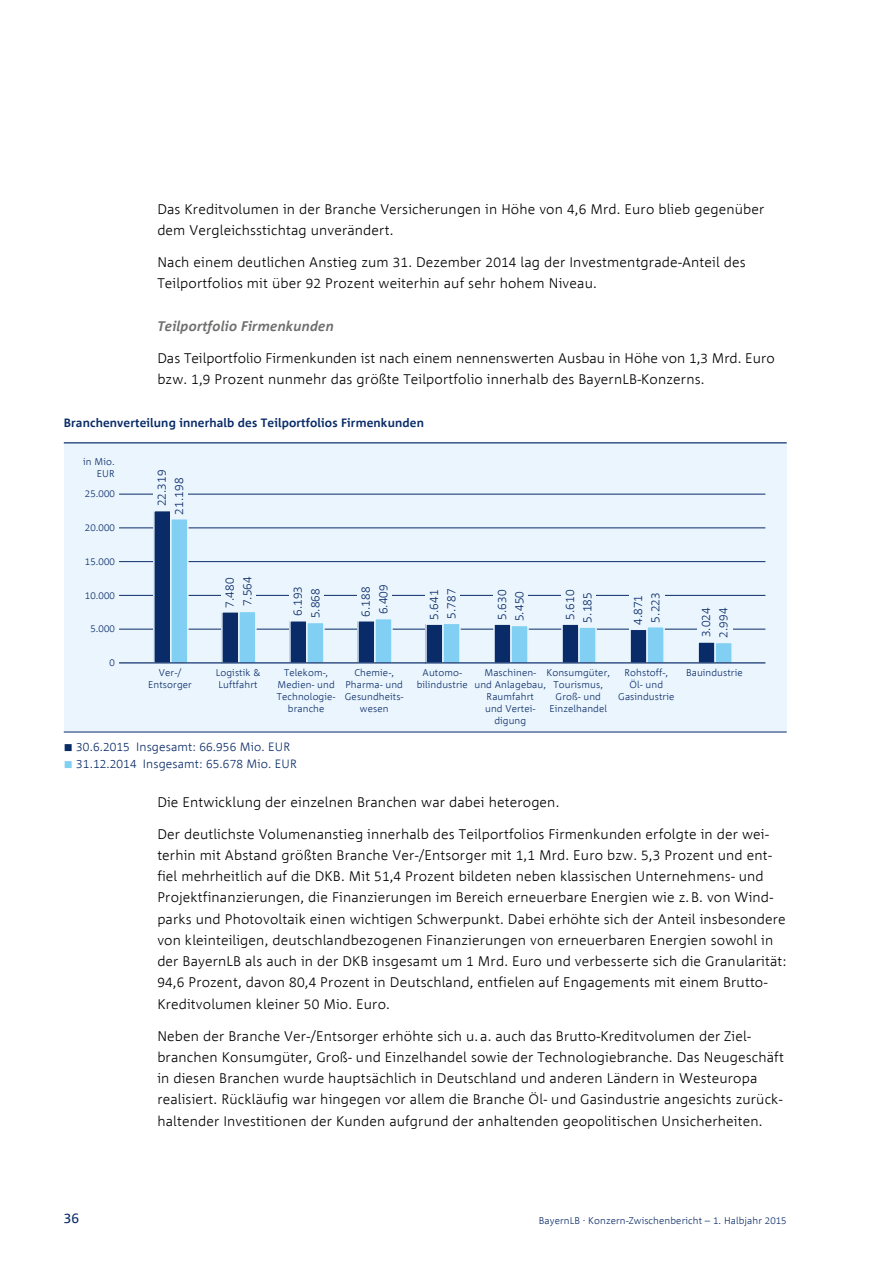
<style>
.page{position:relative;width:893px;height:1263px;background:#fff}
.page>*{position:absolute;margin:0;border:0;box-sizing:border-box;transform-origin:0 0}
.t1{font:300 13.8px/21.3px "Corpid MOD";letter-spacing:.01em;color:#000}
.t2{font:italic 700 13.8px "Corpid MOD";letter-spacing:.01em;color:#6f6f6e}
.t3{font:13.8px "Corpid MOD";color:#092b68}
.t4{font:300 12px "Corpid MOD";letter-spacing:.01em;color:#092b68}
.t5{font:700 12px "Corpid MOD";letter-spacing:.01em;color:#092b68}
.t6{font:300 9.75px/12px "Corpid MOD";letter-spacing:.01em;color:#092b68;text-align:center}
.s1{color:#82cff4}
</style>
<div class="page">
<div style="left:64px;top:443px;width:723px;height:289px;background:#eaf5fd"></div>
<hr style="left:64px;top:442px;width:723px;height:1px;background:#092b68">
<hr style="left:64px;top:732px;width:723px;height:1px;background:#092b68">
<hr style="left:119px;top:629px;width:646px;height:1px;background:#092b68">
<hr style="left:119px;top:595px;width:646px;height:1px;background:#092b68">
<hr style="left:119px;top:561px;width:646px;height:1px;background:#092b68">
<hr style="left:119px;top:528px;width:646px;height:1px;background:#092b68">
<hr style="left:119px;top:494px;width:646px;height:1px;background:#092b68">
<div style="left:154px;top:511px;width:17px;height:152px;background:#092b68"></div>
<div style="left:153px;top:510px;width:19px;height:154px;border:2px solid #eaf5fd"></div>
<div style="left:222px;top:612px;width:17px;height:51px;background:#092b68"></div>
<div style="left:221px;top:611px;width:19px;height:53px;border:2px solid #eaf5fd"></div>
<div style="left:290px;top:621px;width:17px;height:42px;background:#092b68"></div>
<div style="left:289px;top:620px;width:19px;height:44px;border:2px solid #eaf5fd"></div>
<div style="left:358px;top:621px;width:17px;height:42px;background:#092b68"></div>
<div style="left:357px;top:620px;width:19px;height:44px;border:2px solid #eaf5fd"></div>
<div style="left:426px;top:624px;width:17px;height:39px;background:#092b68"></div>
<div style="left:425px;top:623px;width:19px;height:41px;border:2px solid #eaf5fd"></div>
<div style="left:494px;top:624px;width:17px;height:39px;background:#092b68"></div>
<div style="left:493px;top:623px;width:19px;height:41px;border:2px solid #eaf5fd"></div>
<div style="left:562px;top:624px;width:17px;height:39px;background:#092b68"></div>
<div style="left:561px;top:623px;width:19px;height:41px;border:2px solid #eaf5fd"></div>
<div style="left:630px;top:629px;width:17px;height:34px;background:#092b68"></div>
<div style="left:629px;top:628px;width:19px;height:36px;border:2px solid #eaf5fd"></div>
<div style="left:698px;top:642px;width:17px;height:21px;background:#092b68"></div>
<div style="left:697px;top:641px;width:19px;height:23px;border:2px solid #eaf5fd"></div>
<div style="left:170px;top:518px;width:19px;height:146px;background:#82cff4;border:2px solid #eaf5fd"></div>
<div style="left:238px;top:611px;width:19px;height:53px;background:#82cff4;border:2px solid #eaf5fd"></div>
<div style="left:306px;top:622px;width:19px;height:42px;background:#82cff4;border:2px solid #eaf5fd"></div>
<div style="left:374px;top:618px;width:19px;height:46px;background:#82cff4;border:2px solid #eaf5fd"></div>
<div style="left:442px;top:622px;width:19px;height:42px;background:#82cff4;border:2px solid #eaf5fd"></div>
<div style="left:510px;top:625px;width:19px;height:39px;background:#82cff4;border:2px solid #eaf5fd"></div>
<div style="left:578px;top:626px;width:19px;height:38px;background:#82cff4;border:2px solid #eaf5fd"></div>
<div style="left:646px;top:626px;width:19px;height:38px;background:#82cff4;border:2px solid #eaf5fd"></div>
<div style="left:714px;top:642px;width:19px;height:22px;background:#82cff4;border:2px solid #eaf5fd"></div>
<div style="left:153px;top:468px;width:18px;height:43px;background:#eaf5fd"></div>
<div style="left:221px;top:569px;width:18px;height:43px;background:#eaf5fd"></div>
<div style="left:289px;top:578px;width:18px;height:42px;background:#eaf5fd"></div>
<div style="left:357px;top:578px;width:18px;height:43px;background:#eaf5fd"></div>
<div style="left:425px;top:581px;width:18px;height:43px;background:#eaf5fd"></div>
<div style="left:493px;top:581px;width:18px;height:43px;background:#eaf5fd"></div>
<div style="left:561px;top:581px;width:18px;height:43px;background:#eaf5fd"></div>
<div style="left:629px;top:587px;width:18px;height:42px;background:#eaf5fd"></div>
<div style="left:697px;top:599px;width:18px;height:43px;background:#eaf5fd"></div>
<div style="left:171px;top:476px;width:17px;height:43px;background:#eaf5fd"></div>
<div style="left:239px;top:568px;width:17px;height:43px;background:#eaf5fd"></div>
<div style="left:307px;top:580px;width:17px;height:42px;background:#eaf5fd"></div>
<div style="left:375px;top:576px;width:17px;height:43px;background:#eaf5fd"></div>
<div style="left:443px;top:580px;width:17px;height:43px;background:#eaf5fd"></div>
<div style="left:511px;top:583px;width:17px;height:42px;background:#eaf5fd"></div>
<div style="left:579px;top:584px;width:17px;height:43px;background:#eaf5fd"></div>
<div style="left:647px;top:584px;width:17px;height:43px;background:#eaf5fd"></div>
<div style="left:715px;top:600px;width:17px;height:42px;background:#eaf5fd"></div>
<hr style="left:119px;top:662px;width:646px;height:1px;background:#092b68">
<p class="t1" style="left:157px;top:199px;width:608px">Das Kreditvolumen in der Branche Versicherungen in Höhe von 4,6 Mrd. Euro blieb gegenüber dem Vergleichsstichtag unverändert.</p>
<p class="t1" style="left:157px;top:252px;width:590px">Nach einem deutlichen Anstieg zum 31. Dezember 2014 lag der Investmentgrade-Anteil des<br>Teilportfolios mit über 92 Prozent weiterhin auf sehr hohem Niveau.</p>
<p class="t2" style="left:157px;top:318px;width:178px">Teilportfolio Firmenkunden</p>
<p class="t1" style="left:157px;top:347px;width:619px">Das Teilportfolio Firmenkunden ist nach einem nennenswerten Ausbau in Höhe von 1,3 Mrd. Euro bzw. 1,9 Prozent nunmehr das größte Teilportfolio innerhalb des BayernLB-Konzerns.</p>
<p class="t5" style="left:64px;top:416px;width:362px">Branchenverteilung innerhalb des Teilportfolios Firmenkunden</p>
<p class="t6" style="left:83px;top:455px;width:33px;text-align:right">in Mio.<br>EUR</p>
<p class="t6" style="left:85px;top:488px;width:31px">25.000</p>
<p class="t6" style="left:85px;top:522px;width:31px">20.000</p>
<p class="t6" style="left:85px;top:555px;width:31px">15.000</p>
<p class="t6" style="left:85px;top:589px;width:31px">10.000</p>
<p class="t6" style="left:90px;top:623px;width:26px">5.000</p>
<p class="t6" style="left:109px;top:657px;width:7px">0</p>
<p class="t4" style="left:155px;top:506px;width:38px;rotate:-90deg">22.319</p>
<p class="t4" style="left:173px;top:514px;width:38px;rotate:-90deg">21.198</p>
<p class="t4" style="left:241px;top:606px;width:32px;rotate:-90deg">7.564</p>
<p class="t4" style="left:223px;top:608px;width:32px;rotate:-90deg">7.480</p>
<p class="t4" style="left:291px;top:616px;width:32px;rotate:-90deg">6.193</p>
<p class="t4" style="left:359px;top:617px;width:32px;rotate:-90deg">6.188</p>
<p class="t4" style="left:427px;top:620px;width:32px;rotate:-90deg">5.641</p>
<p class="t4" style="left:495px;top:620px;width:32px;rotate:-90deg">5.630</p>
<p class="t4" style="left:563px;top:620px;width:32px;rotate:-90deg">5.610</p>
<p class="t4" style="left:631px;top:625px;width:32px;rotate:-90deg">4.871</p>
<p class="t4" style="left:699px;top:637px;width:32px;rotate:-90deg">3.024</p>
<p class="t4" style="left:309px;top:618px;width:32px;rotate:-90deg">5.868</p>
<p class="t4" style="left:377px;top:614px;width:32px;rotate:-90deg">6.409</p>
<p class="t4" style="left:445px;top:619px;width:32px;rotate:-90deg">5.787</p>
<p class="t4" style="left:513px;top:621px;width:32px;rotate:-90deg">5.450</p>
<p class="t4" style="left:581px;top:622px;width:32px;rotate:-90deg">5.185</p>
<p class="t4" style="left:649px;top:622px;width:32px;rotate:-90deg">5.223</p>
<p class="t4" style="left:717px;top:638px;width:32px;rotate:-90deg">2.994</p>
<p class="t6" style="left:148px;top:666px;width:45px">Ver-/<br>Entsorger</p>
<p class="t6" style="left:216px;top:666px;width:46px;text-align:left">Logistik &amp;<br>Luftfahrt</p>
<p class="t6" style="left:277px;top:666px;width:60px">Telekom-,<br>Medien- und<br>Technologie&shy;branche</p>
<p class="t6" style="left:345px;top:666px;width:60px">Chemie-,<br>Pharma- und<br>Gesundheits&shy;wesen</p>
<p class="t6" style="left:417px;top:666px;width:53px">Automo&shy;bilindustrie</p>
<p class="t6" style="left:475px;top:666px;width:73px">Maschinen&shy;und Anlagebau,<br>Raumfahrt<br>und Vertei&shy;digung</p>
<p class="t6" style="left:546px;top:666px;width:65px">Konsumgüter,<br>Tourismus,<br>Groß- und<br>Einzelhandel</p>
<p class="t6" style="left:618px;top:666px;width:58px">Rohstoff-,<br>Öl- und<br>Gasindustrie</p>
<p class="t6" style="left:686px;top:666px;width:58px">Bauindustrie</p>
<p class="t4" style="left:64px;top:740px;width:228px">■ 30.6.2015 Insgesamt: 66.956 Mio. EUR</p>
<p class="t4" style="left:64px;top:757px;width:235px"><span class="s1">■</span> 31.12.2014 Insgesamt: 65.678 Mio. EUR</p>
<p class="t1" style="left:157px;top:791px;width:404px">Die Entwicklung der einzelnen Branchen war dabei heterogen.</p>
<p class="t1" style="left:157px;top:823px;width:631px">Der deutlichste Volumenanstieg innerhalb des Teilportfolios Firmenkunden erfolgte in der wei&shy;terhin mit Abstand größten Branche Ver-/Entsorger mit 1,1 Mrd. Euro bzw. 5,3 Prozent und ent&shy;fiel mehrheitlich auf die DKB. Mit 51,4 Prozent bildeten neben klassischen Unternehmens- und Projektfinanzierungen, die Finanzierungen im Bereich erneuerbare Energien wie z. B. von Wind&shy;parks und Photovoltaik einen wichtigen Schwerpunkt. Dabei erhöhte sich der Anteil insbesondere von kleinteiligen, deutschlandbezogenen Finanzierungen von erneuerbaren Energien sowohl in der BayernLB als auch in der DKB insgesamt um 1 Mrd. Euro und verbesserte sich die Granularität:<br>94,6 Prozent, davon 80,4 Prozent in Deutschland, entfielen auf Engagements mit einem Brutto-Kreditvolumen kleiner 50 Mio. Euro.</p>
<p class="t1" style="left:157px;top:1025px;width:628px">Neben der Branche Ver-/Entsorger erhöhte sich u. a. auch das Brutto-Kreditvolumen der Ziel&shy;branchen Konsumgüter, Groß- und Einzelhandel sowie der Technologiebranche. Das Neugeschäft in diesen Branchen wurde hauptsächlich in Deutschland und anderen Ländern in Westeuropa realisiert. Rückläufig war hingegen vor allem die Branche Öl- und Gasindustrie angesichts zurück&shy;haltender Investitionen der Kunden aufgrund der anhaltenden geopolitischen Unsicherheiten.</p>
<p class="t3" style="left:64px;top:1211px;width:17px">36</p>
<p class="t6" style="left:539px;top:1214px;width:249px">BayernLB . Konzern-Zwischenbericht – 1. Halbjahr 2015</p>
</div>
